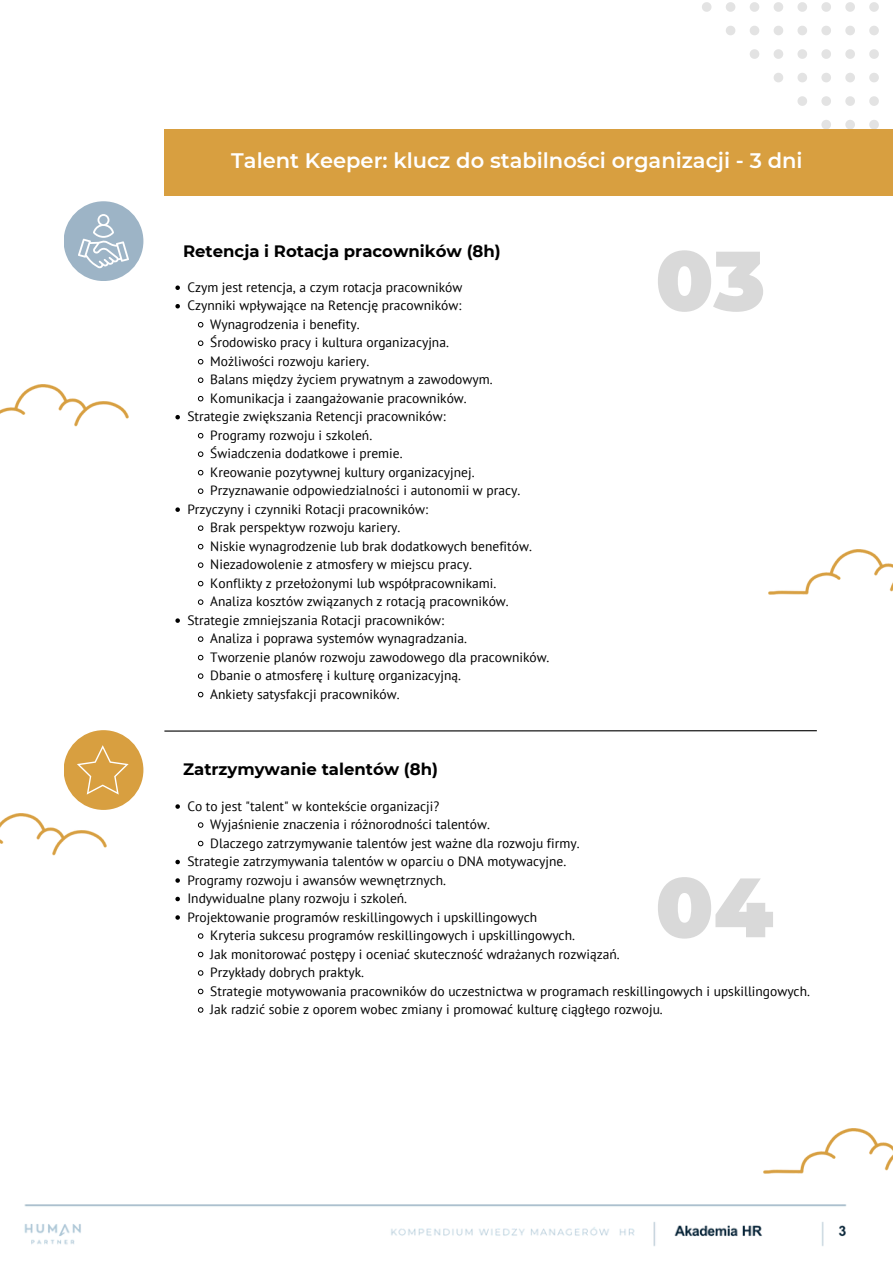
<style>
.page{position:relative;width:893px;height:1264px;background:#fff}
.page>*{position:absolute;margin:0;border:0;box-sizing:border-box;transform-origin:0 0}
.t1{font:900 84px "Montserrat";color:#d9d9d9}
.t2{font:600 21px "Montserrat";color:#fff}
.t3{font:700 16.5px "Montserrat";color:#000}
.t4{font:13.5px "PT Sans";color:#000}
</style>
<div class="page">
<div style="left:64px;top:201px;width:79px;height:80px;background:#9db4c6;border-radius:50%"></div>
<img style="left:0;top:813px;width:107px;height:43px">
<svg style="left:869px;top:120px;width:9px;height:9px"></svg>
<svg style="left:845px;top:120px;width:9px;height:9px"></svg>
<svg style="left:821px;top:120px;width:10px;height:9px"></svg>
<svg style="left:869px;top:96px;width:9px;height:10px"></svg>
<svg style="left:845px;top:96px;width:9px;height:10px"></svg>
<svg style="left:821px;top:96px;width:10px;height:10px"></svg>
<svg style="left:797px;top:96px;width:10px;height:10px"></svg>
<svg style="left:869px;top:73px;width:9px;height:9px"></svg>
<svg style="left:845px;top:73px;width:9px;height:9px"></svg>
<svg style="left:821px;top:73px;width:10px;height:9px"></svg>
<svg style="left:797px;top:73px;width:10px;height:9px"></svg>
<svg style="left:774px;top:73px;width:9px;height:9px"></svg>
<svg style="left:869px;top:49px;width:9px;height:10px"></svg>
<svg style="left:845px;top:49px;width:9px;height:10px"></svg>
<svg style="left:821px;top:49px;width:10px;height:10px"></svg>
<svg style="left:797px;top:49px;width:10px;height:10px"></svg>
<svg style="left:774px;top:49px;width:9px;height:10px"></svg>
<svg style="left:750px;top:49px;width:9px;height:10px"></svg>
<svg style="left:869px;top:26px;width:9px;height:9px"></svg>
<svg style="left:845px;top:26px;width:9px;height:9px"></svg>
<svg style="left:821px;top:26px;width:10px;height:9px"></svg>
<svg style="left:797px;top:26px;width:10px;height:9px"></svg>
<svg style="left:774px;top:26px;width:9px;height:9px"></svg>
<svg style="left:750px;top:26px;width:9px;height:9px"></svg>
<svg style="left:726px;top:26px;width:9px;height:9px"></svg>
<svg style="left:869px;top:2px;width:9px;height:10px"></svg>
<svg style="left:845px;top:2px;width:9px;height:10px"></svg>
<svg style="left:821px;top:2px;width:10px;height:10px"></svg>
<svg style="left:797px;top:2px;width:10px;height:10px"></svg>
<svg style="left:774px;top:2px;width:9px;height:10px"></svg>
<svg style="left:750px;top:2px;width:9px;height:10px"></svg>
<svg style="left:726px;top:2px;width:9px;height:10px"></svg>
<svg style="left:702px;top:2px;width:9px;height:10px"></svg>
<img style="left:24px;top:1204px;width:823px;height:42px">
<svg style="left:78px;top:214px;width:51px;height:54px"></svg>
<img style="left:768px;top:550px;width:124px;height:45px">
<img style="left:763px;top:1128px;width:129px;height:45px">
<img style="left:0;top:384px;width:129px;height:43px">
<div style="left:164px;top:129px;width:728px;height:66px;background:#d89f40"></div>
<svg style="left:175px;top:285px;width:5px;height:5px"></svg>
<svg style="left:175px;top:304px;width:5px;height:4px"></svg>
<svg style="left:198px;top:322px;width:5px;height:5px"></svg>
<svg style="left:198px;top:340px;width:5px;height:6px"></svg>
<svg style="left:198px;top:359px;width:5px;height:5px"></svg>
<svg style="left:198px;top:377px;width:5px;height:6px"></svg>
<svg style="left:198px;top:396px;width:5px;height:5px"></svg>
<svg style="left:175px;top:415px;width:5px;height:4px"></svg>
<svg style="left:198px;top:433px;width:5px;height:5px"></svg>
<svg style="left:198px;top:451px;width:5px;height:6px"></svg>
<svg style="left:198px;top:470px;width:5px;height:5px"></svg>
<svg style="left:198px;top:488px;width:5px;height:6px"></svg>
<svg style="left:175px;top:507px;width:5px;height:5px"></svg>
<svg style="left:198px;top:525px;width:5px;height:6px"></svg>
<svg style="left:198px;top:544px;width:5px;height:5px"></svg>
<svg style="left:198px;top:562px;width:5px;height:6px"></svg>
<svg style="left:198px;top:581px;width:5px;height:5px"></svg>
<svg style="left:198px;top:599px;width:5px;height:6px"></svg>
<svg style="left:175px;top:618px;width:5px;height:5px"></svg>
<svg style="left:198px;top:636px;width:5px;height:6px"></svg>
<svg style="left:198px;top:654px;width:5px;height:6px"></svg>
<svg style="left:198px;top:673px;width:5px;height:6px"></svg>
<svg style="left:198px;top:691px;width:5px;height:6px"></svg>
<svg style="left:175px;top:804px;width:5px;height:4px"></svg>
<svg style="left:198px;top:822px;width:5px;height:5px"></svg>
<svg style="left:198px;top:840px;width:5px;height:6px"></svg>
<svg style="left:175px;top:859px;width:5px;height:5px"></svg>
<svg style="left:175px;top:878px;width:5px;height:4px"></svg>
<svg style="left:175px;top:896px;width:5px;height:5px"></svg>
<svg style="left:175px;top:915px;width:5px;height:4px"></svg>
<svg style="left:198px;top:933px;width:5px;height:5px"></svg>
<svg style="left:198px;top:951px;width:5px;height:6px"></svg>
<svg style="left:198px;top:970px;width:5px;height:5px"></svg>
<svg style="left:198px;top:988px;width:5px;height:6px"></svg>
<svg style="left:198px;top:1007px;width:5px;height:5px"></svg>
<hr style="left:164px;top:730px;width:652px;height:1px;background:#000">
<div style="left:64px;top:730px;width:79px;height:80px;background:#d89f40;border-radius:50%"></div>
<svg style="left:77px;top:745px;width:52px;height:49px"></svg>
<p class="t2" style="left:231px;top:148px;width:573px">Talent Keeper: klucz do stabilności organizacji - 3 dni</p>
<p class="t3" style="left:183px;top:240px;width:319px">Retencja i Rotacja pracowników (8h)</p>
<p class="t4" style="left:187px;top:278px;width:276px">Czym jest retencja, a czym rotacja pracowników</p>
<p class="t4" style="left:187px;top:297px;width:275px">Czynniki wpływające na Retencję pracowników:</p>
<p class="t4" style="left:210px;top:315px;width:151px">Wynagrodzenia i benefity.</p>
<p class="t4" style="left:210px;top:334px;width:240px">Środowisko pracy i kultura organizacyjna.</p>
<p class="t4" style="left:210px;top:352px;width:161px">Możliwości rozwoju kariery.</p>
<p class="t4" style="left:210px;top:371px;width:284px">Balans między życiem prywatnym a zawodowym.</p>
<p class="t4" style="left:210px;top:389px;width:258px">Komunikacja i zaangażowanie pracowników.</p>
<p class="t4" style="left:187px;top:407px;width:260px">Strategie zwiększania Retencji pracowników:</p>
<p class="t4" style="left:210px;top:426px;width:163px">Programy rozwoju i szkoleń.</p>
<p class="t4" style="left:210px;top:444px;width:194px">Świadczenia dodatkowe i premie.</p>
<p class="t4" style="left:210px;top:463px;width:266px">Kreowanie pozytywnej kultury organizacyjnej.</p>
<p class="t4" style="left:210px;top:481px;width:311px">Przyznawanie odpowiedzialności i autonomii w pracy.</p>
<p class="t4" style="left:187px;top:500px;width:242px">Przyczyny i czynniki Rotacji pracowników:</p>
<p class="t4" style="left:210px;top:518px;width:192px">Brak perspektyw rozwoju kariery.</p>
<p class="t4" style="left:210px;top:537px;width:323px">Niskie wynagrodzenie lub brak dodatkowych benefitów.</p>
<p class="t4" style="left:210px;top:555px;width:263px">Niezadowolenie z atmosfery w miejscu pracy.</p>
<p class="t4" style="left:210px;top:574px;width:287px">Konflikty z przełożonymi lub współpracownikami.</p>
<p class="t4" style="left:210px;top:592px;width:300px">Analiza kosztów związanych z rotacją pracowników.</p>
<p class="t4" style="left:187px;top:611px;width:258px">Strategie zmniejszania Rotacji pracowników:</p>
<p class="t4" style="left:210px;top:629px;width:258px">Analiza i poprawa systemów wynagradzania.</p>
<p class="t4" style="left:210px;top:648px;width:341px">Tworzenie planów rozwoju zawodowego dla pracowników.</p>
<p class="t4" style="left:210px;top:666px;width:252px">Dbanie o atmosferę i kulturę organizacyjną.</p>
<p class="t4" style="left:210px;top:685px;width:191px">Ankiety satysfakcji pracowników.</p>
<p class="t3" style="left:183px;top:759px;width:256px">Zatrzymywanie talentów (8h)</p>
<p class="t1" style="left:655px;top:229px;width:111px">03</p>
<p class="t4" style="left:187px;top:797px;width:253px">Co to jest "talent" w kontekście organizacji?</p>
<p class="t4" style="left:210px;top:815px;width:281px">Wyjaśnienie znaczenia i różnorodności talentów.</p>
<p class="t4" style="left:210px;top:834px;width:371px">Dlaczego zatrzymywanie talentów jest ważne dla rozwoju firmy.</p>
<p class="t4" style="left:187px;top:852px;width:380px">Strategie zatrzymywania talentów w oparciu o DNA motywacyjne.</p>
<p class="t4" style="left:187px;top:871px;width:260px">Programy rozwoju i awansów wewnętrznych.</p>
<p class="t4" style="left:187px;top:889px;width:221px">Indywidualne plany rozwoju i szkoleń.</p>
<p class="t4" style="left:187px;top:908px;width:351px">Projektowanie programów reskillingowych i upskillingowych</p>
<p class="t4" style="left:210px;top:926px;width:366px">Kryteria sukcesu programów reskillingowych i upskillingowych.</p>
<p class="t4" style="left:210px;top:945px;width:411px">Jak monitorować postępy i oceniać skuteczność wdrażanych rozwiązań.</p>
<p class="t4" style="left:210px;top:963px;width:155px">Przykłady dobrych praktyk.</p>
<p class="t4" style="left:210px;top:981px;width:601px">Strategie motywowania pracowników do uczestnictwa w programach reskillingowych i upskillingowych.</p>
<p class="t4" style="left:210px;top:1000px;width:454px">Jak radzić sobie z oporem wobec zmiany i promować kulturę ciągłego rozwoju.</p>
<p class="t1" style="left:655px;top:855px;width:119px">04</p>
</div>
